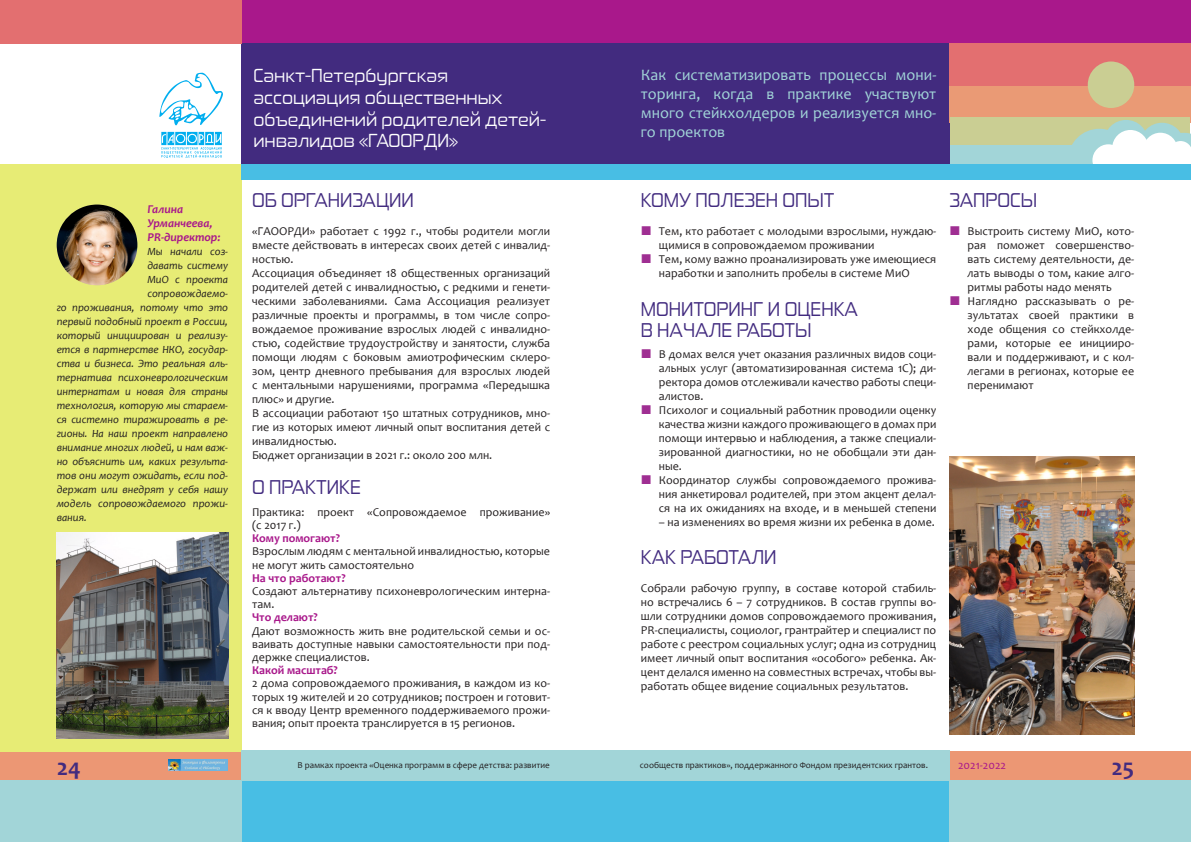
<style>
.page{position:relative;width:1191px;height:842px;background:#fff}
.page>*{position:absolute;margin:0;border:0;box-sizing:border-box;transform-origin:0 0}
.t1{font:700 24px "Candara";color:#422b7f}
.Заголовок_1{font:19px/20.9px "Zekton Rg";color:#422b7f}
.Заголовок_осн{font:18px/21.6px "Zekton Rg";color:#fff}
.t2{font:16px/19.2px "Candara";color:#a2d5d8;text-align:justify}
.Основной_текст{font:12px/14px "Candara";color:#231f20;text-align:justify}
.Основной_текст-2{font:700 12px "Candara";color:#a9188b}
.Основной_текст-3{font:italic 700 12px/14px "Candara";color:#a9188b}
.t3{font:12px "Candara";color:#a9188b}
.Основной_текст-4{font:italic 11px "Candara";color:#231f20}
.Основной_текст-5{font:9px "Candara";color:#231f20}
.s1{font-family:"Inter";color:#9f2e92}
</style>
<div class="page">
<div style="left:949px;top:751px;width:242px;height:32px;background:#ec9774"></div>
<div style="left:0;top:751px;width:241px;height:32px;background:#ec9774"></div>
<div style="left:0;top:172px;width:241px;height:579px;background:#e7ec75"></div>
<div style="left:241px;top:0;width:709px;height:172px;background:#422b7f"></div>
<div style="left:241px;top:781px;width:709px;height:61px;background:#48bee4"></div>
<svg style="left:159px;top:73px;width:64px;height:52px"></svg>
<svg style="left:161px;top:132px;width:61px;height:26px"></svg>
<img style="left:57px;top:205px;width:80px;height:80px;border-radius:40px">
<div style="left:0;top:0;width:950px;height:43px;background:#a9188b"></div>
<div style="left:241px;top:750px;width:708px;height:30px;background:#a2d5d8"></div>
<div style="left:0;top:164px;width:241px;height:16px;background:#e7ec75"></div>
<div style="left:0;top:0;width:241px;height:43px;background:#e36f70"></div>
<div style="left:949px;top:781px;width:242px;height:61px;background:#a2d5d8"></div>
<div style="left:0;top:781px;width:241px;height:61px;background:#a2d5d8"></div>
<div style="left:949px;top:85px;width:242px;height:38px;background:#ea9a75"></div>
<div style="left:949px;top:141px;width:240px;height:23px;background:#a2d5d8"></div>
<div style="left:949px;top:117px;width:240px;height:27px;background:#cace93"></div>
<div style="left:949px;top:42px;width:242px;height:44px;background:#e36f70"></div>
<div style="left:949px;top:0;width:242px;height:42px;background:#a9188b"></div>
<div style="left:1087px;top:62px;width:47px;height:46px;background:#cace93;border-radius:50%"></div>
<div style="left:1068px;top:129px;width:62px;height:61px;background:#a2d5d8;border-radius:50%"></div>
<div style="left:1104px;top:120px;width:43px;height:42px;background:#a2d5d8;border-radius:50%"></div>
<div style="left:1140px;top:123px;width:43px;height:42px;background:#a2d5d8;border-radius:50%"></div>
<div style="left:1092px;top:144px;width:32px;height:32px;background:#fff;border-radius:50%"></div>
<div style="left:1112px;top:130px;width:36px;height:36px;background:#fff;border-radius:50%"></div>
<svg style="left:1152px;top:133px;width:39px;height:21px"></svg>
<div style="left:1143px;top:133px;width:34px;height:34px;background:#fff;border-radius:50%"></div>
<div style="left:1110px;top:154px;width:80px;height:12px;background:#fff"></div>
<div style="left:241px;top:164px;width:950px;height:16px;background:#48bee4"></div>
<div style="left:949px;top:180px;width:242px;height:19px;background:#fff"></div>
<img style="left:57px;top:533px;width:171px;height:205px">
<img style="left:949px;top:456px;width:185px;height:278px">
<img style="left:168px;top:759px;width:59px;height:11px">
<p class="Заголовок_осн" style="left:253px;top:64px;width:294px">Санкт-Петербургская ассоциация общественных объединений родителей детей&shy;инвалидов «ГАООРДИ»</p>
<p class="t2" style="left:641px;top:65px;width:297px">Как систематизировать процессы мони&shy;торинга, когда в практике участвуют много стейкхолдеров и реализуется мно&shy;го проектов</p>
<p class="Заголовок_1" style="left:252px;top:189px;width:163px">ОБ ОРГАНИЗАЦИИ</p>
<p class="Основной_текст" style="left:252px;top:224px;width:299px">«ГАООРДИ» работает с 1992 г., чтобы родители могли вместе действовать в интересах своих детей с инвалид&shy;ностью.</p>
<p class="Основной_текст" style="left:252px;top:266px;width:299px">Ассоциация объединяет 18 общественных организаций родителей детей с инвалидностью, с редкими и генети&shy;ческими заболеваниями. Сама Ассоциация реализует различные проекты и программы, в том числе сопро&shy;вождаемое проживание взрослых людей с инвалидно&shy;стью, содействие трудоустройству и занятости, служба помощи людям с боковым амиотрофическим склеро&shy;зом, центр дневного пребывания для взрослых людей с ментальными нарушениями, программа «Передышка плюс» и другие.</p>
<p class="Основной_текст" style="left:252px;top:406px;width:299px">В ассоциации работают 150 штатных сотрудников, мно&shy;гие из которых имеют личный опыт воспитания детей с инвалидностью.</p>
<p class="Основной_текст" style="left:252px;top:448px;width:242px">Бюджет организации в 2021 г.: около 200 млн.</p>
<p class="Заголовок_1" style="left:641px;top:189px;width:195px">КОМУ ПОЛЕЗЕН ОПЫТ</p>
<p class="Основной_текст" style="left:659px;top:224px;width:279px;text-indent:-18px"><span class="s1">■</span> Тем, кто работает с молодыми взрослыми, нуждаю&shy;щимися в сопровождаемом проживании</p>
<p class="Основной_текст" style="left:659px;top:252px;width:279px;text-indent:-18px"><span class="s1">■</span> Тем, кому важно проанализировать уже имеющиеся наработки и заполнить пробелы в системе МиО</p>
<p class="Заголовок_1" style="left:641px;top:298px;width:219px">МОНИТОРИНГ И ОЦЕНКА<br>В НАЧАЛЕ РАБОТЫ</p>
<p class="Основной_текст" style="left:659px;top:347px;width:279px;text-indent:-18px"><span class="s1">■</span> В домах велся учет оказания различных видов соци&shy;альных услуг (автоматизированная система 1С); ди&shy;ректора домов отслеживали качество работы специ&shy;алистов.</p>
<p class="Основной_текст" style="left:659px;top:403px;width:279px;text-indent:-18px"><span class="s1">■</span> Психолог и социальный работник проводили оценку качества жизни каждого проживающего в домах при помощи интервью и наблюдения, а также специали&shy;зированной диагностики, но не обобщали эти дан&shy;ные.</p>
<p class="Основной_текст" style="left:659px;top:473px;width:279px;text-indent:-18px"><span class="s1">■</span> Координатор службы сопровождаемого прожива&shy;ния анкетировал родителей, при этом акцент делал&shy;ся на их ожиданиях на входе, и в меньшей степени</p>
<p class="Основной_текст" style="left:659px;top:515px;width:277px">– на изменениях во время жизни их ребенка в доме.</p>
<p class="Заголовок_1" style="left:641px;top:546px;width:137px">КАК РАБОТАЛИ</p>
<p class="Основной_текст" style="left:641px;top:581px;width:297px">Собрали рабочую группу, в составе которой стабиль&shy;но встречались 6 – 7 сотрудников. В состав группы во&shy;шли сотрудники домов сопровождаемого проживания, PR-специалисты, социолог, грантрайтер и специалист по работе с реестром социальных услуг; одна из сотрудниц имеет личный опыт воспитания «особого» ребенка. Ак&shy;цент делался именно на совместных встречах, чтобы вы&shy;работать общее видение социальных результатов.</p>
<p class="Заголовок_1" style="left:949px;top:189px;width:89px">ЗАПРОСЫ</p>
<p class="Основной_текст" style="left:967px;top:224px;width:168px;text-indent:-18px"><span class="s1">■</span> Выстроить систему МиО, кото&shy;рая поможет совершенство&shy;вать систему деятельности, де&shy;лать выводы о том, какие алго&shy;ритмы работы надо менять</p>
<p class="Основной_текст" style="left:967px;top:294px;width:168px;text-indent:-18px"><span class="s1">■</span> Наглядно рассказывать о ре&shy;зультатах своей практики в ходе общения со стейкхолде&shy;рами, которые ее иницииро&shy;вали и поддерживают, и с кол&shy;легами в регионах, которые ее перенимают</p>
<p class="Основной_текст-3" style="left:147px;top:202px;width:75px">Галина<br>Урманчеева,<br>PR-директор:</p>
<p class="Основной_текст-4" style="left:147px;top:245px;width:82px">Мы начали соз-</p>
<p class="Основной_текст-4" style="left:147px;top:259px;width:82px">давать систему</p>
<p class="Основной_текст-4" style="left:147px;top:273px;width:82px">МиО с проекта</p>
<p class="Основной_текст-4" style="left:147px;top:287px;width:82px">сопровождаемо-</p>
<p class="Основной_текст-4" style="left:57px;top:301px;width:173px">го проживания, потому что это</p>
<p class="Основной_текст-4" style="left:57px;top:315px;width:173px">первый подобный проект в России,</p>
<p class="Основной_текст-4" style="left:57px;top:329px;width:173px">который инициирован и реализу-</p>
<p class="Основной_текст-4" style="left:57px;top:343px;width:173px">ется в партнерстве НКО, государ-</p>
<p class="Основной_текст-4" style="left:57px;top:357px;width:173px">ства и бизнеса. Это реальная аль-</p>
<p class="Основной_текст-4" style="left:57px;top:371px;width:173px">тернатива психоневрологическим</p>
<p class="Основной_текст-4" style="left:57px;top:385px;width:173px">интернатам и новая для страны</p>
<p class="Основной_текст-4" style="left:57px;top:399px;width:173px">технология, которую мы стараем-</p>
<p class="Основной_текст-4" style="left:57px;top:413px;width:173px">ся системно тиражировать в ре-</p>
<p class="Основной_текст-4" style="left:57px;top:427px;width:173px">гионы. На наш проект направлено</p>
<p class="Основной_текст-4" style="left:57px;top:441px;width:173px">внимание многих людей, и нам важ-</p>
<p class="Основной_текст-4" style="left:57px;top:455px;width:173px">но объяснить им, каких результа-</p>
<p class="Основной_текст-4" style="left:57px;top:469px;width:173px">тов они могут ожидать, если под-</p>
<p class="Основной_текст-4" style="left:57px;top:483px;width:173px">держат или внедрят у себя нашу</p>
<p class="Основной_текст-4" style="left:57px;top:497px;width:173px">модель сопровождаемого прожи-</p>
<p class="Основной_текст-4" style="left:57px;top:511px;width:32px">вания.</p>
<p class="Заголовок_1" style="left:252px;top:476px;width:110px">О ПРАКТИКЕ</p>
<p class="Основной_текст" style="left:252px;top:505px;width:299px;line-height:13.2px">Практика: проект «Сопровождаемое проживание» (с 2017 г.)</p>
<p class="Основной_текст-2" style="left:252px;top:531px;width:89px">Кому помогают?</p>
<p class="Основной_текст" style="left:252px;top:545px;width:299px;line-height:13.2px">Взрослым людям с ментальной инвалидностью, которые не могут жить самостоятельно</p>
<p class="Основной_текст-2" style="left:252px;top:570px;width:95px">На что работают?</p>
<p class="Основной_текст" style="left:252px;top:584px;width:299px;line-height:13.2px">Создают альтернативу психоневрологическим интерна&shy;там.</p>
<p class="Основной_текст-2" style="left:252px;top:610px;width:67px">Что делают?</p>
<p class="Основной_текст" style="left:252px;top:624px;width:299px;line-height:13.2px">Дают возможность жить вне родительской семьи и ос&shy;ваивать доступные навыки самостоятельности при под&shy;держке специалистов.</p>
<p class="Основной_текст-2" style="left:252px;top:663px;width:87px">Какой масштаб?</p>
<p class="Основной_текст" style="left:252px;top:677px;width:299px;line-height:13.2px">2 дома сопровождаемого проживания, в каждом из ко&shy;торых 19 жителей и 20 сотрудников; построен и готовит&shy;ся к вводу Центр временного поддерживаемого прожи&shy;вания; опыт проекта транслируется в 15 регионов.</p>
<p class="Основной_текст-5" style="left:297px;top:759px;width:254px">В рамках проекта «Оценка программ в сфере детства: развитие</p>
<p class="Основной_текст-5" style="left:640px;top:759px;width:289px">сообществ практиков», поддержанного Фондом президентских грантов.</p>
<h1 class="t1" style="left:57px;top:752px;width:26px">24</h1>
<p class="t3" style="left:958px;top:758px;width:50px">2021-2022</p>
<h1 class="t1" style="left:1111px;top:752px;width:24px">25</h1>
</div>
